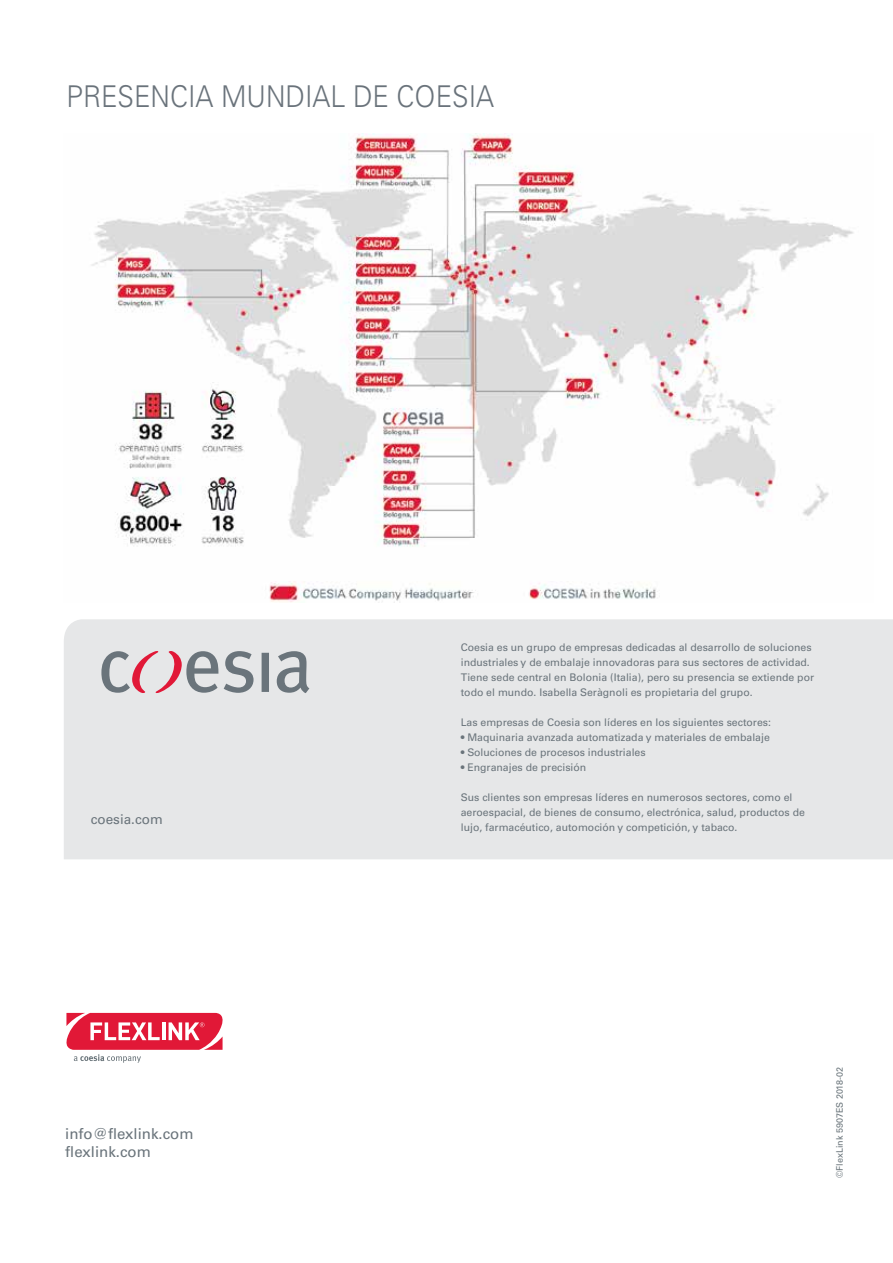
<style>
.page{position:relative;width:893px;height:1263px;background:#fff}
.page>*{position:absolute;margin:0;border:0;box-sizing:border-box;transform-origin:0 0}
.t1{font:300 30px "Univers LT Pro 45";color:#6a737b;scale:.9 1}
.t2{font:15px/18px "Univers LT Pro 55 Roman";color:#6a747b}
.t3{font:13.5px "Univers LT Pro 55 Roman";color:#6a747b}
.t4{font:10.5px/15px "Univers LT Pro 55 Roman";color:#6a747b}
.t5{font:9px "Univers LT Pro 55 Roman";color:#69747a}
</style>
<div class="page">
<div style="left:64px;top:619px;width:829px;height:240px;background:#e6e7e8"></div>
<img style="left:91px;top:134px;width:763px;height:469px">
<svg style="left:224px;top:651px;width:30px;height:42px"></svg>
<div style="left:262px;top:653px;width:7px;height:39px;background:#6a747b"></div>
<svg style="left:277px;top:651px;width:32px;height:42px"></svg>
<svg style="left:101px;top:650px;width:117px;height:44px;background:#c9b6bc"></svg>
<svg style="left:66px;top:1012px;width:157px;height:51px"></svg>
<h1 class="t1" style="left:67px;top:78px;width:477px">PRESENCIA MUNDIAL DE COESIA</h1>
<p class="t3" style="left:91px;top:811px;width:74px">coesia.com</p>
<h2 class="t2" style="left:65px;top:1124px;width:130px">info@flexlink.com flexlink.com</h2>
<p class="t4" style="left:461px;top:640px;width:355px">Coesia es un grupo de empresas dedicadas al desarrollo de soluciones industriales y de embalaje innovadoras para sus sectores de actividad.<br>Tiene sede central en Bolonia (Italia), pero su presencia se extiende por todo el mundo. Isabella Seràgnoli es propietaria del grupo.</p>
<p class="t4" style="left:461px;top:715px;width:312px">Las empresas de Coesia son líderes en los siguientes sectores:</p>
<p class="t4" style="left:461px;top:730px;width:311px">• Maquinaria avanzada automatizada y materiales de embalaje</p>
<p class="t4" style="left:461px;top:745px;width:186px">• Soluciones de procesos industriales</p>
<p class="t4" style="left:461px;top:760px;width:127px">• Engranajes de precisión</p>
<p class="t4" style="left:461px;top:790px;width:346px">Sus clientes son empresas líderes en numerosos sectores, como el aeroespacial, de bienes de consumo, electrónica, salud, productos de lujo, farmacéutico, automoción y competición, y tabaco.</p>
<p class="t5" style="left:834px;top:1178px;width:112px;rotate:-90deg">©FlexLink 5907ES 2018-02</p>
</div>
